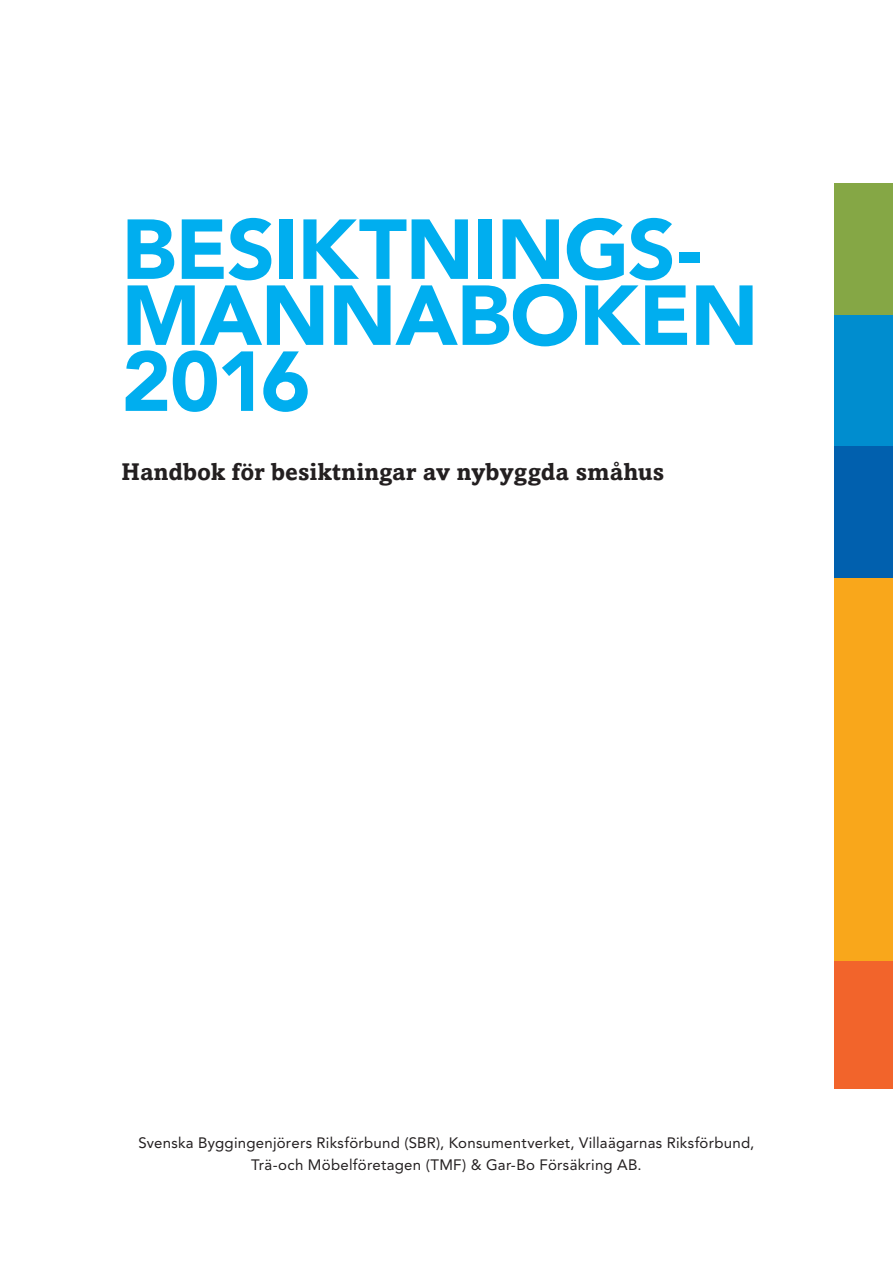
<style>
.page{position:relative;width:893px;height:1263px;background:#fff}
.page>*{position:absolute;margin:0;border:0;box-sizing:border-box;transform-origin:0 0}
.Rubrik_sid_1{font:900 84px "Avenir LT Std";letter-spacing:-.015em;color:#00aeef}
.Rubrik_3_blå{font:700 24px "Amasis MT Std";letter-spacing:.005em;color:#231f20}
.t1{font:15px "Avenir LT Std";letter-spacing:.015em;color:#231f20}
</style>
<div class="page">
<div style="left:835px;top:315px;width:58px;height:131px;background:#008dcf"></div>
<div style="left:835px;top:446px;width:58px;height:132px;background:#0160ae"></div>
<div style="left:835px;top:183px;width:58px;height:132px;background:#85a745"></div>
<div style="left:835px;top:578px;width:58px;height:385px;background:#f9a71b"></div>
<div style="left:835px;top:961px;width:58px;height:128px;background:#f2642b"></div>
<p class="Rubrik_sid_1" style="left:122px;top:199px;width:582px">BESIKTNINGS-</p>
<p class="Rubrik_sid_1" style="left:122px;top:265px;width:639px">MANNABOKEN</p>
<p class="Rubrik_sid_1" style="left:122px;top:331px;width:191px">2016</p>
<p class="Rubrik_3_blå" style="left:122px;top:457px;width:544px">Handbok för besiktningar av nybyggda småhus</p>
<p class="t1" style="left:139px;top:1134px;width:617px">Svenska Byggingenjörers Riksförbund (SBR), Konsumentverket, Villaägarnas Riksförbund,</p>
<p class="t1" style="left:251px;top:1156px;width:392px">Trä-och Möbelföretagen (TMF) &amp; Gar-Bo Försäkring AB.</p>
</div>
